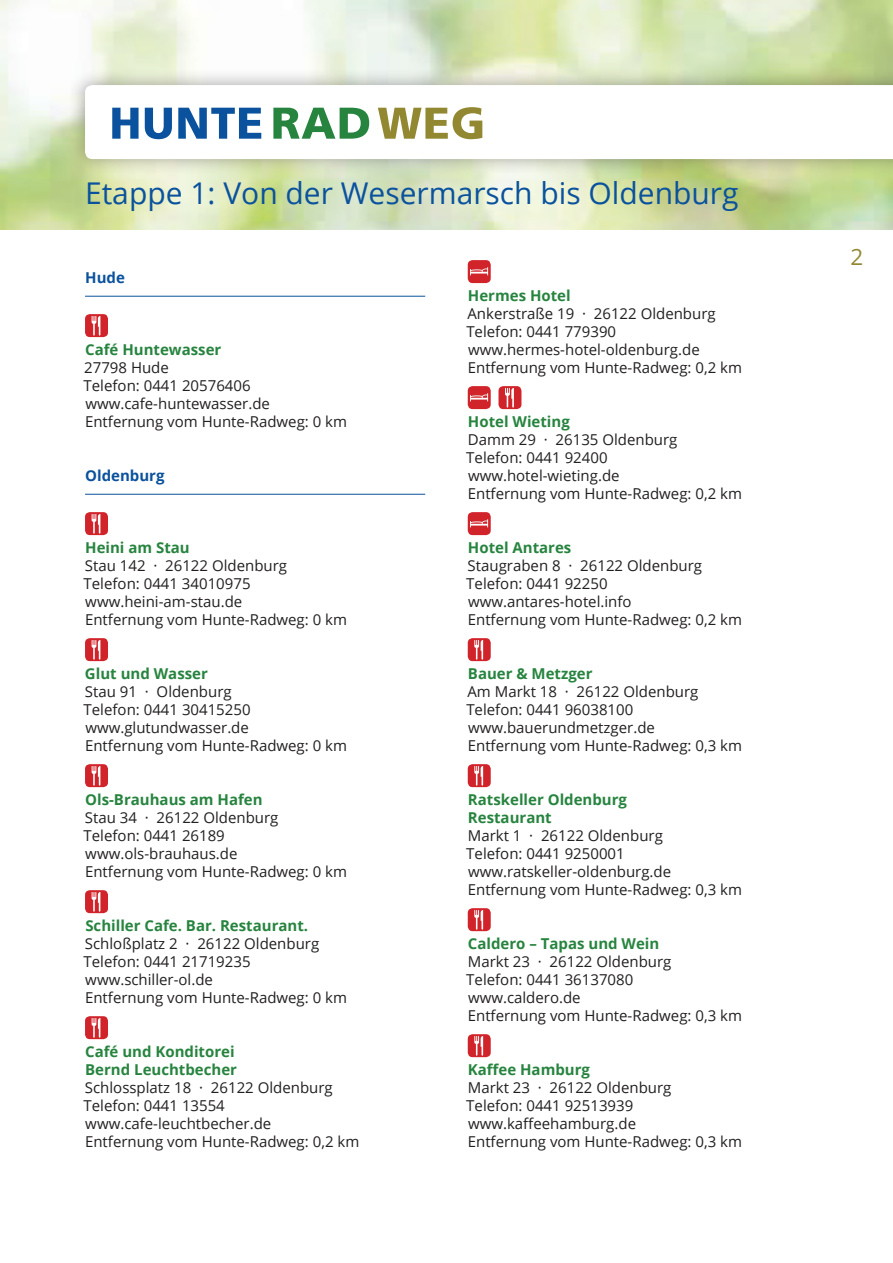
<style>
.page{position:relative;width:893px;height:1263px;background:#fff}
.page>*{position:absolute;margin:0;border:0;box-sizing:border-box;transform-origin:0 0}
.t1{font:30px "Open Sans";color:#0a529d}
.t2{font:22.5px "Open Sans";color:#928832}
.t3{font:15px/18px "Open Sans";color:#231f20}
.t4{font:700 15px/18px "Open Sans";color:#27843f}
.t5{font:700 15px "Open Sans";color:#0a529d}
</style>
<div class="page">
<img style="left:0;top:0;width:893px;height:229px">
<div style="left:68px;top:68px;width:825px;height:108px;background:#231f20;opacity:.4"></div>
<svg style="left:85px;top:85px;width:808px;height:74px"></svg>
<svg style="left:112px;top:108px;width:149px;height:31px"></svg>
<svg style="left:273px;top:108px;width:96px;height:31px"></svg>
<svg style="left:378px;top:107px;width:104px;height:32px"></svg>
<hr style="left:85px;top:296px;width:340px;height:1px;background:#0a529d">
<hr style="left:85px;top:494px;width:340px;height:1px;background:#0a529d">
<div style="left:85px;top:314px;width:23px;height:23px;background:#d1232a;border-radius:5px"></div>
<svg style="left:92px;top:316px;width:8px;height:19px"></svg>
<div style="left:85px;top:512px;width:23px;height:23px;background:#d1232a;border-radius:5px"></div>
<svg style="left:92px;top:514px;width:8px;height:19px"></svg>
<div style="left:85px;top:638px;width:23px;height:23px;background:#d1232a;border-radius:5px"></div>
<svg style="left:92px;top:640px;width:8px;height:19px"></svg>
<div style="left:85px;top:764px;width:23px;height:23px;background:#d1232a;border-radius:5px"></div>
<svg style="left:92px;top:766px;width:8px;height:19px"></svg>
<div style="left:85px;top:890px;width:23px;height:23px;background:#d1232a;border-radius:5px"></div>
<svg style="left:92px;top:892px;width:8px;height:19px"></svg>
<div style="left:85px;top:1016px;width:23px;height:23px;background:#d1232a;border-radius:5px"></div>
<svg style="left:92px;top:1018px;width:8px;height:19px"></svg>
<div style="left:468px;top:260px;width:23px;height:23px;background:#d1232a;border-radius:5px"></div>
<svg style="left:470px;top:267px;width:18px;height:8px"></svg>
<div style="left:468px;top:386px;width:23px;height:23px;background:#d1232a;border-radius:5px"></div>
<svg style="left:470px;top:393px;width:18px;height:8px"></svg>
<div style="left:498px;top:386px;width:23px;height:23px;background:#d1232a;border-radius:5px"></div>
<svg style="left:505px;top:388px;width:9px;height:19px"></svg>
<div style="left:468px;top:512px;width:23px;height:23px;background:#d1232a;border-radius:5px"></div>
<svg style="left:470px;top:519px;width:18px;height:8px"></svg>
<div style="left:468px;top:638px;width:23px;height:23px;background:#d1232a;border-radius:5px"></div>
<svg style="left:474px;top:640px;width:9px;height:19px"></svg>
<div style="left:468px;top:764px;width:23px;height:23px;background:#d1232a;border-radius:5px"></div>
<svg style="left:474px;top:766px;width:9px;height:19px"></svg>
<div style="left:468px;top:908px;width:23px;height:23px;background:#d1232a;border-radius:5px"></div>
<svg style="left:474px;top:910px;width:9px;height:19px"></svg>
<div style="left:468px;top:1034px;width:23px;height:23px;background:#d1232a;border-radius:5px"></div>
<svg style="left:474px;top:1036px;width:9px;height:19px"></svg>
<h1 class="t1" style="left:85px;top:172px;width:655px">Etappe 1: Von der Wesermarsch bis Oldenburg</h1>
<p class="t5" style="left:85px;top:267px;width:41px">Hude</p>
<p class="t4" style="left:85px;top:340px;width:138px">Café Huntewasser</p>
<p class="t3" style="left:84px;top:358px;width:265px">27798 Hude<br>Telefon: 0441 20576406 www.cafe-huntewasser.de<br>Entfernung vom Hunte-Radweg: 0 km</p>
<p class="t5" style="left:85px;top:465px;width:81px">Oldenburg</p>
<p class="t4" style="left:85px;top:538px;width:106px">Heini am Stau</p>
<p class="t3" style="left:84px;top:556px;width:265px">Stau 142 · 26122 Oldenburg<br>Telefon: 0441 34010975 www.heini-am-stau.de<br>Entfernung vom Hunte-Radweg: 0 km</p>
<p class="t4" style="left:85px;top:664px;width:124px">Glut und Wasser</p>
<p class="t3" style="left:84px;top:682px;width:265px">Stau 91 · Oldenburg<br>Telefon: 0441 30415250 www.glutundwasser.de<br>Entfernung vom Hunte-Radweg: 0 km</p>
<p class="t4" style="left:85px;top:790px;width:179px">Ols-Brauhaus am Hafen</p>
<p class="t3" style="left:84px;top:808px;width:265px">Stau 34 · 26122 Oldenburg<br>Telefon: 0441 26189 www.ols-brauhaus.de<br>Entfernung vom Hunte-Radweg: 0 km</p>
<p class="t4" style="left:85px;top:916px;width:224px">Schiller Cafe. Bar. Restaurant.</p>
<p class="t3" style="left:84px;top:934px;width:265px">Schloßplatz 2 · 26122 Oldenburg<br>Telefon: 0441 21719235 www.schiller-ol.de<br>Entfernung vom Hunte-Radweg: 0 km</p>
<p class="t4" style="left:85px;top:1042px;width:153px">Café und Konditorei<br>Bernd Leuchtbecher</p>
<p class="t3" style="left:84px;top:1078px;width:277px">Schlossplatz 18 · 26122 Oldenburg<br>Telefon: 0441 13554 www.cafe-leuchtbecher.de<br>Entfernung vom Hunte-Radweg: 0,2 km</p>
<p class="t4" style="left:468px;top:286px;width:104px">Hermes Hotel</p>
<p class="t3" style="left:466px;top:304px;width:277px">Ankerstraße 19 · 26122 Oldenburg<br>Telefon: 0441 779390 www.hermes-hotel-oldenburg.de<br>Entfernung vom Hunte-Radweg: 0,2 km</p>
<p class="t4" style="left:468px;top:412px;width:103px">Hotel Wieting</p>
<p class="t3" style="left:466px;top:430px;width:277px">Damm 29 · 26135 Oldenburg<br>Telefon: 0441 92400 www.hotel-wieting.de<br>Entfernung vom Hunte-Radweg: 0,2 km</p>
<p class="t4" style="left:468px;top:538px;width:105px">Hotel Antares</p>
<p class="t3" style="left:466px;top:556px;width:277px">Staugraben 8 · 26122 Oldenburg<br>Telefon: 0441 92250 www.antares-hotel.info<br>Entfernung vom Hunte-Radweg: 0,2 km</p>
<p class="t4" style="left:468px;top:664px;width:126px">Bauer &amp; Metzger</p>
<p class="t3" style="left:466px;top:682px;width:277px">Am Markt 18 · 26122 Oldenburg<br>Telefon: 0441 96038100 www.bauerundmetzger.de<br>Entfernung vom Hunte-Radweg: 0,3 km</p>
<p class="t4" style="left:468px;top:790px;width:161px">Ratskeller Oldenburg<br>Restaurant</p>
<p class="t3" style="left:466px;top:826px;width:277px">Markt 1 · 26122 Oldenburg<br>Telefon: 0441 9250001 www.ratskeller-oldenburg.de<br>Entfernung vom Hunte-Radweg: 0,3 km</p>
<p class="t4" style="left:468px;top:934px;width:193px">Caldero – Tapas und Wein</p>
<p class="t3" style="left:466px;top:952px;width:277px">Markt 23 · 26122 Oldenburg<br>Telefon: 0441 36137080 www.caldero.de<br>Entfernung vom Hunte-Radweg: 0,3 km</p>
<p class="t4" style="left:468px;top:1060px;width:124px">Kaffee Hamburg</p>
<p class="t3" style="left:466px;top:1078px;width:277px">Markt 23 · 26122 Oldenburg<br>Telefon: 0441 92513939 www.kaffeehamburg.de<br>Entfernung vom Hunte-Radweg: 0,3 km</p>
<h2 class="t2" style="left:850px;top:241px;width:14px">2</h2>
</div>
